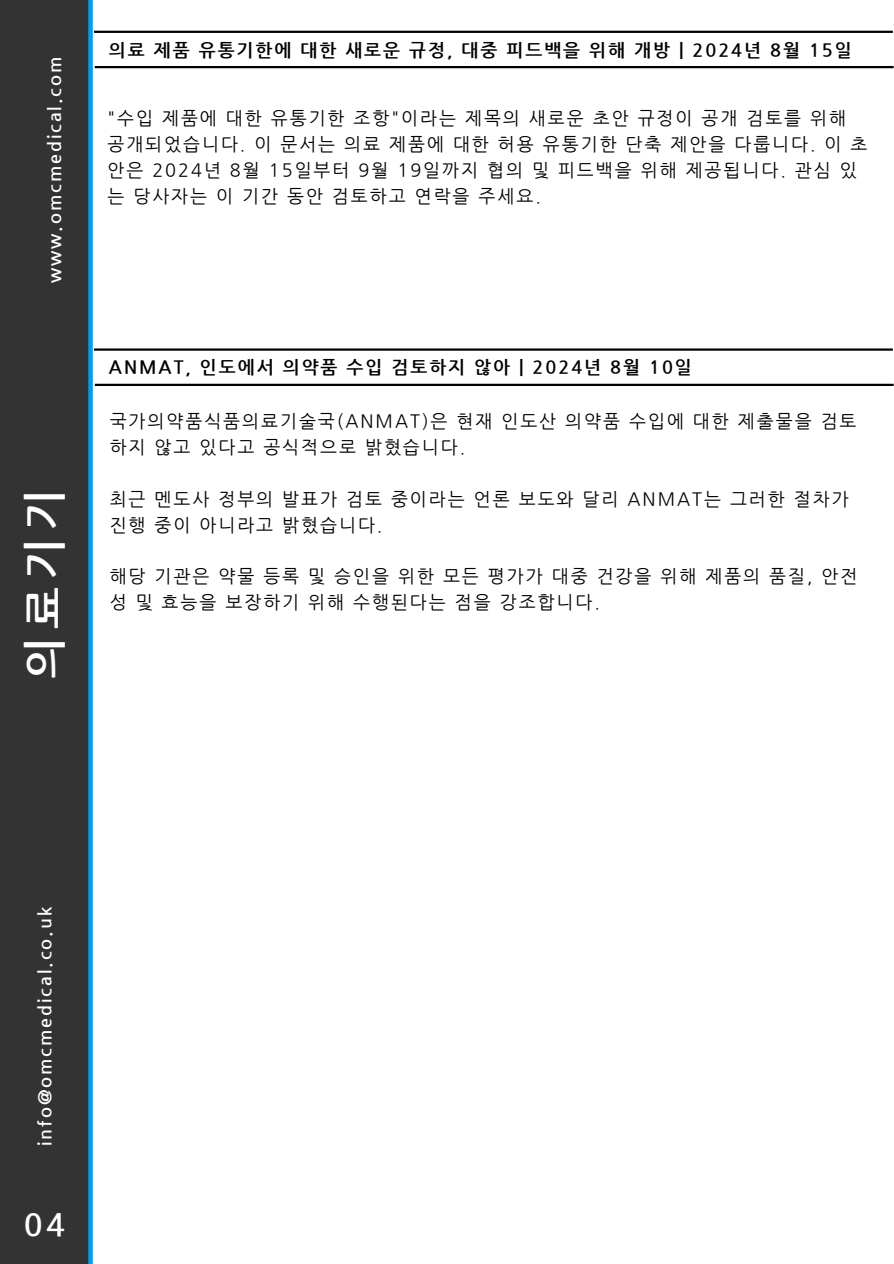
<style>
.page{position:relative;width:894px;height:1264px;background:#fff}
.page>*{position:absolute;margin:0;border:0;box-sizing:border-box;transform-origin:0 0}
.t1{font:700 44.7px "Nanum Gothic";color:#fff}
.t2{font:700 31.2px "Nanum Gothic";color:#fff}
.t3{font:23.1px "Nanum Gothic";color:#fff}
.t4{font:22.95px "Nanum Gothic";color:#fff}
.t5{font:700 21.3px "Nanum Gothic";color:#fff}
.t6{font:18px/25.8px "Nanum Gothic";letter-spacing:.11em;color:#000}
.t7{font:700 18px "Nanum Gothic";letter-spacing:.11em;color:#000}
.t8{font:700 18px "Nanum Gothic";letter-spacing:.11em;color:#fff}
</style>
<div class="page">
<div style="left:0;top:0;width:89px;height:1263px;background:#333"></div>
<div style="left:88px;top:0;width:5px;height:1263px;background:#009fe7"></div>
<hr style="left:94px;top:31px;width:798px;height:2px;background:#000">
<hr style="left:95px;top:66px;width:798px;height:2px;background:#000">
<hr style="left:94px;top:348px;width:798px;height:3px;background:#000">
<hr style="left:95px;top:384px;width:798px;height:2px;background:#000">
<p class="t8" style="left:44px;top:283px;width:228px;rotate:-90deg">www.omcmedical.com</p>
<p class="t1" style="left:18px;top:678px;width:192px;rotate:-90deg">의료기기</p>
<p class="t7" style="left:109px;top:39px;width:744px">의료 제품 유통기한에 대한 새로운 규정, 대중 피드백을 위해 개방 | 2024년 8월 15일</p>
<h4 class="t6" style="left:107px;top:105px;width:761px">"수입 제품에 대한 유통기한 조항"이라는 제목의 새로운 초안 규정이 공개 검토를 위해 공개되었습니다. 이 문서는 의료 제품에 대한 허용 유통기한 단축 제안을 다룹니다. 이 초 안은 2024년 8월 15일부터 9월 19일까지 협의 및 피드백을 위해 제공됩니다. 관심 있 는 당사자는 이 기간 동안 검토하고 연락을 주세요.</h4>
<p class="t7" style="left:109px;top:357px;width:584px">ANMAT, 인도에서 의약품 수입 검토하지 않아 | 2024년 8월 10일</p>
<h2 class="t6" style="left:110px;top:408px;width:748px">국가의약품식품의료기술국(ANMAT)은 현재 인도산 의약품 수입에 대한 제출물을 검토 하지 않고 있다고 공식적으로 밝혔습니다.</h2>
<h3 class="t6" style="left:110px;top:485px;width:740px">최근 멘도사 정부의 발표가 검토 중이라는 언론 보도와 달리 ANMAT는 그러한 절차가 진행 중이 아니라고 밝혔습니다.</h3>
<h3 class="t6" style="left:110px;top:563px;width:749px">해당 기관은 약물 등록 및 승인을 위한 모든 평가가 대중 건강을 위해 제품의 품질, 안전 성 및 효능을 보장하기 위해 수행된다는 점을 강조합니다.</h3>
<p class="t8" style="left:34px;top:1146px;width:240px;rotate:-90deg">info@omcmedical.co.uk</p>
<h4 class="t3" style="left:39px;top:1204px;width:15px">5</h4>
<p class="t2" style="left:24px;top:1206px;width:43px">04</p>
<h1 class="t5" style="left:38px;top:1209px;width:14px">1</h1>
<h4 class="t4" style="left:38px;top:1212px;width:15px">5</h4>
</div>
